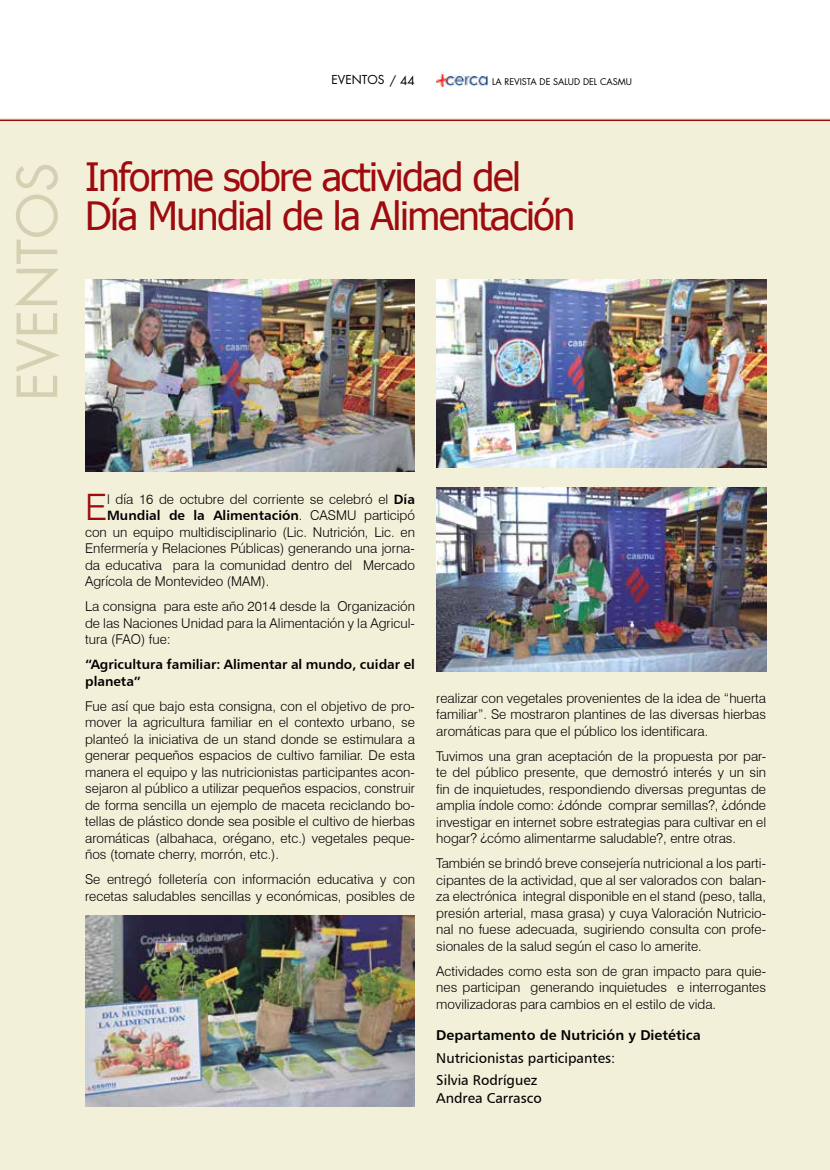
<style>
.page{position:relative;width:830px;height:1170px;background:#fff}
.page>*{position:absolute;margin:0;border:0;box-sizing:border-box;transform-origin:0 0}
.t1{font:54px "Futura Std";color:#d4d1b3}
.t2{font:39px/39px "Tahoma";letter-spacing:-.035em;color:#9e0b0f}
.t3{font:300 36.45px "Swiss 721 BT";color:#9e0b0f}
.t4{font:14.25px/22.2px "Humanist 777 BT Roman B";color:#000}
.t5{font:14.25px "Humanist 777 BT Bold B";color:#000}
.t6{font:300 13.5px/16.5px "Swiss 721 BT";color:#000;text-align:justify}
.t7{font:13.5px/16.5px "Humanist 777 BT Bold B";color:#000}
.t8{font:12px "Futura Std";color:#000}
.t9{font:9px "Futura Std";color:#000}
.s1{font-family:"Humanist 777 BT Bold B";font-weight:400}
.s2{font-family:"Swiss 721 BT";font-weight:300}
</style>
<div class="page">
<img style="left:436px;top:74px;width:51px;height:13px">
<div style="left:0;top:118px;width:829px;height:1051px;background:#f3f0da"></div>
<hr style="left:0;top:119px;width:829px;height:2px;background:#9e0b0f">
<img style="left:85px;top:280px;width:330px;height:192px">
<img style="left:85px;top:915px;width:330px;height:191px">
<img style="left:436px;top:280px;width:329px;height:187px">
<img style="left:436px;top:487px;width:329px;height:184px">
<p class="t8" style="left:331px;top:72px;width:85px">EVENTOS / 44</p>
<p class="t9" style="left:492px;top:76px;width:141px">LA REVISTA DE SALUD DEL CASMU</p>
<h1 class="t1" style="left:3px;top:401px;width:240px;rotate:-90deg">EVENTOS</h1>
<h2 class="t2" style="left:85px;top:155px;width:491px">Informe sobre actividad del<br>Día Mundial de la Alimentación</h2>
<h3 class="t3" style="left:85px;top:485px;width:24px">E</h3>
<p class="t6" style="left:107px;top:490px;width:309px">l día 16 de octubre del corriente se celebró el <span class="s1">Día</span></p>
<p class="t7" style="left:107px;top:507px;width:309px">Mundial de la Alimentación<span class="s2">. CASMU participó</span></p>
<p class="t6" style="left:85px;top:523px;width:331px">con un equipo multidisciplinario (Lic. Nutrición, Lic. en Enfermería y Relaciones Públicas) generando una jorna&shy;da educativa para la comunidad dentro del Mercado Agrícola de Montevideo (MAM).</p>
<p class="t6" style="left:85px;top:598px;width:331px">La consigna para este año 2014 desde la Organización de las Naciones Unidad para la Alimentación y la Agricul&shy;tura (FAO) fue:</p>
<p class="t7" style="left:85px;top:656px;width:331px">“Agricultura familiar: Alimentar al mundo, cuidar el planeta”</p>
<p class="t6" style="left:85px;top:697px;width:331px">Fue así que bajo esta consigna, con el objetivo de pro&shy;mover la agricultura familiar en el contexto urbano, se planteó la iniciativa de un stand donde se estimulara a generar pequeños espacios de cultivo familiar. De esta manera el equipo y las nutricionistas participantes acon&shy;sejaron al público a utilizar pequeños espacios, construir de forma sencilla un ejemplo de maceta reciclando bo&shy;tellas de plástico donde sea posible el cultivo de hierbas aromáticas (albahaca, orégano, etc.) vegetales peque&shy;ños (tomate cherry, morrón, etc.).</p>
<p class="t6" style="left:85px;top:871px;width:331px">Se entregó folletería con información educativa y con recetas saludables sencillas y económicas, posibles de</p>
<p class="t6" style="left:436px;top:689px;width:331px">realizar con vegetales provenientes de la idea de “huerta familiar”. Se mostraron plantines de las diversas hierbas aromáticas para que el público los identificara.</p>
<p class="t6" style="left:436px;top:747px;width:331px">Tuvimos una gran aceptación de la propuesta por par&shy;te del público presente, que demostró interés y un sin fin de inquietudes, respondiendo diversas preguntas de amplia índole como: ¿dónde comprar semillas?, ¿dónde investigar en internet sobre estrategias para cultivar en el hogar? ¿cómo alimentarme saludable?, entre otras.</p>
<p class="t6" style="left:436px;top:855px;width:331px">También se brindó breve consejería nutricional a los parti&shy;cipantes de la actividad, que al ser valorados con balan&shy;za electrónica integral disponible en el stand (peso, talla, presión arterial, masa grasa) y cuya Valoración Nutricio&shy;nal no fuese adecuada, sugiriendo consulta con profe&shy;sionales de la salud según el caso lo amerite.</p>
<p class="t6" style="left:436px;top:962px;width:331px">Actividades como esta son de gran impacto para quie&shy;nes participan generando inquietudes e interrogantes movilizadoras para cambios en el estilo de vida.</p>
<p class="t5" style="left:436px;top:1026px;width:266px">Departamento de Nutrición y Dietética</p>
<p class="t4" style="left:436px;top:1046px;width:180px">Nutricionistas participantes:<br>Silvia Rodríguez</p>
<p class="t4" style="left:436px;top:1086px;width:107px">Andrea Carrasco</p>
</div>
